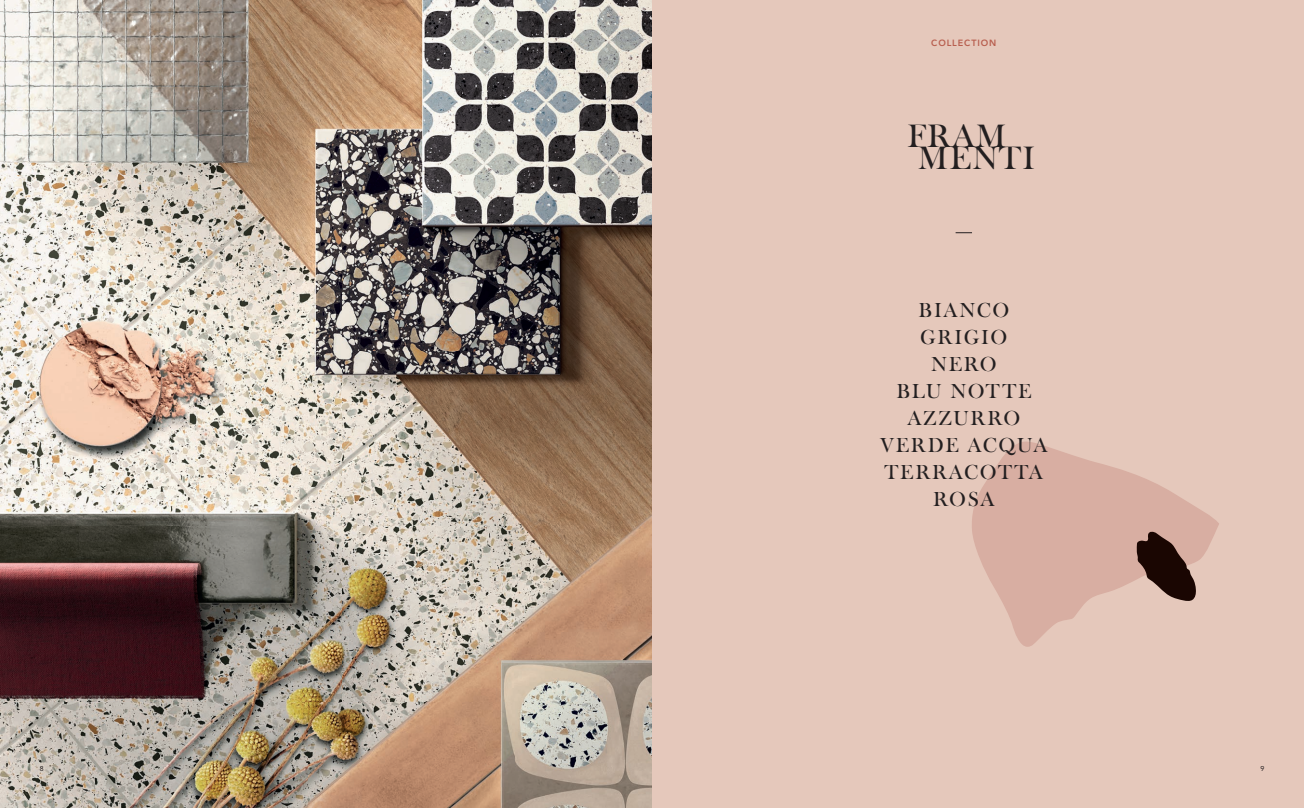
<style>
.page{position:relative;width:1304px;height:808px;background:#fff}
.page>*{position:absolute;margin:0;border:0;box-sizing:border-box;transform-origin:0 0}
.t1{font:32px "Big Moore";color:#231f20}
.t2{font:20px/27px "Big Moore";letter-spacing:.1em;color:#231f20;text-align:center}
.t3{font:800 9px "Avenir LT Std";letter-spacing:.1em;color:#b85f4f}
.t4{font:7px "Avenir LT Std";color:#231f20}
</style>
<div class="page">
<img style="left:0;top:0;width:652px;height:808px">
<div style="left:652px;top:0;width:652px;height:808px;background:#e5c8bb"></div>
<svg style="left:972px;top:441px;width:247px;height:206px;fill:#d8aea2"></svg>
<svg style="left:1136px;top:530px;width:60px;height:71px"></svg>
<svg style="left:956px;top:233px;width:16px;height:1px"></svg>
<p class="t3" style="left:931px;top:38px;width:67px">COLLECTION</p>
<h1 class="t1" style="left:907px;top:116px;width:100px">FRAM</h1>
<h1 class="t1" style="left:918px;top:138px;width:118px">MENTI</h1>
<p class="t2" style="left:880px;top:297px;width:170px">BIANCO<br>GRIGIO<br>NERO<br>BLU NOTTE<br>AZZURRO<br>VERDE ACQUA<br>TERRACOTTA<br>ROSA</p>
<p class="t4" style="left:40px;top:765px;width:5px">8</p>
<p class="t4" style="left:1260px;top:765px;width:5px">9</p>
</div>
